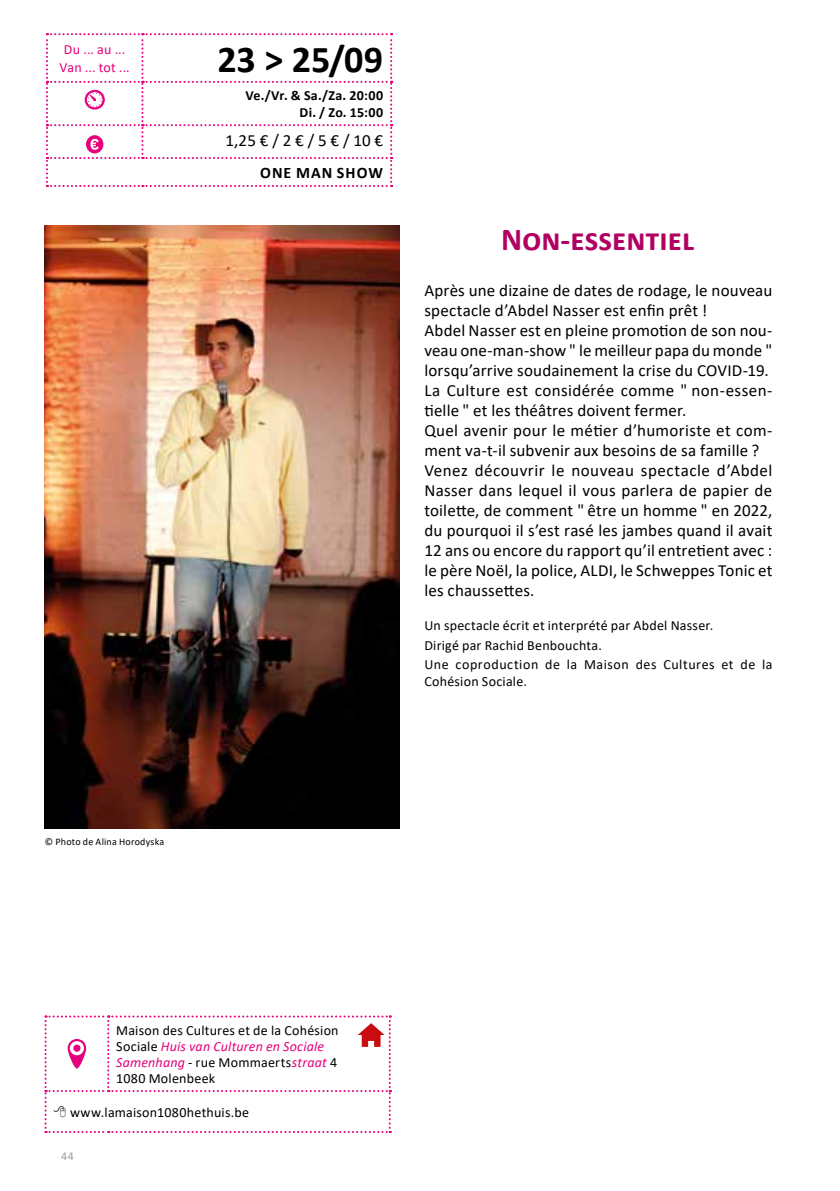
<style>
.page{position:relative;width:840px;height:1191px;background:#fff}
.page>*{position:absolute;margin:0;border:0;box-sizing:border-box;transform-origin:0 0}
.t1{font:700 38px "Calibri";color:#000}
.t2{font:700 32px "Calibri";color:#b10061}
.t3{font:17px/20px "Calibri";letter-spacing:.01em;color:#000}
.t4{font:700 16px "Calibri";letter-spacing:.065em;color:#000}
.t5{font:14px/16px "Calibri";letter-spacing:.02em;color:#000}
.t6{font:700 14px/16.8px "Calibri";letter-spacing:.02em;color:#000;text-align:right}
.t7{font:14px/18px "Calibri";letter-spacing:.01em;color:#e6007d;text-align:center}
.t8{font:12px "Calibri";color:#9d9d9c}
.t9{font:10px "Calibri";letter-spacing:.02em;color:#000}
.s1{font-style:italic;color:#e6007d}
</style>
<div class="page">
<svg style="left:46px;top:33px;width:346px;height:154px"></svg>
<img style="left:45px;top:226px;width:354px;height:602px">
<svg style="left:45px;top:1015px;width:345px;height:118px"></svg>
<p class="t7" style="left:60px;top:40px;width:72px">Du ... au ...<br>Van ... tot ...</p>
<h1 class="t1" style="left:217px;top:33px;width:167px">23 &gt; 25/09</h1>
<p class="t6" style="left:245px;top:87px;width:139px">Ve./Vr. &amp; Sa./Za. 20:00<br>Di. / Zo. 15:00</p>
<p class="t3" style="left:225px;top:130px;width:159px">1,25 € / 2 € / 5 € / 10 €</p>
<p class="t4" style="left:260px;top:161px;width:124px">ONE MAN SHOW</p>
<h2 class="t2" style="left:500px;top:217px;width:194px">Non-essentiel</h2>
<p class="t3" style="left:424px;top:280px;width:349px">Après une dizaine de dates de rodage, le nouveau spectacle d’Abdel Nasser est enfin prêt !<br>Abdel Nasser est en pleine promotion de son nou&shy;veau one-man-show " le meilleur papa du monde " lorsqu’arrive soudainement la crise du COVID-19.<br>La Culture est considérée comme " non-essen&shy;tielle " et les théâtres doivent fermer.<br>Quel avenir pour le métier d’humoriste et com&shy;ment va-t-il subvenir aux besoins de sa famille ?<br>Venez découvrir le nouveau spectacle d’Abdel Nasser dans lequel il vous parlera de papier de toilette, de comment " être un homme " en 2022, du pourquoi il s’est rasé les jambes quand il avait 12 ans ou encore du rapport qu’il entretient avec : le père Noël, la police, ALDI, le Schweppes Tonic et les chaussettes.</p>
<p class="t5" style="left:424px;top:615px;width:349px;line-height:19.6px">Un spectacle écrit et interprété par Abdel Nasser.<br>Dirigé par Rachid Benbouchta.<br>Une coproduction de la Maison des Cultures et de la</p>
<p class="t5" style="left:424px;top:673px;width:104px">Cohésion Sociale.</p>
<p class="t9" style="left:45px;top:834px;width:121px">© Photo de Alina Horodyska</p>
<p class="t5" style="left:116px;top:1022px;width:224px">Maison des Cultures et de la Cohésion<br>Sociale <span class="s1">Huis van Culturen en Sociale<br>Samenhang</span> - rue Mommaerts<span class="s1">straat</span> 4<br>1080 Molenbeek</p>
<p class="t5" style="left:70px;top:1104px;width:180px">www.lamaison1080hethuis.be</p>
<p class="t8" style="left:61px;top:1148px;width:14px">44</p>
</div>
